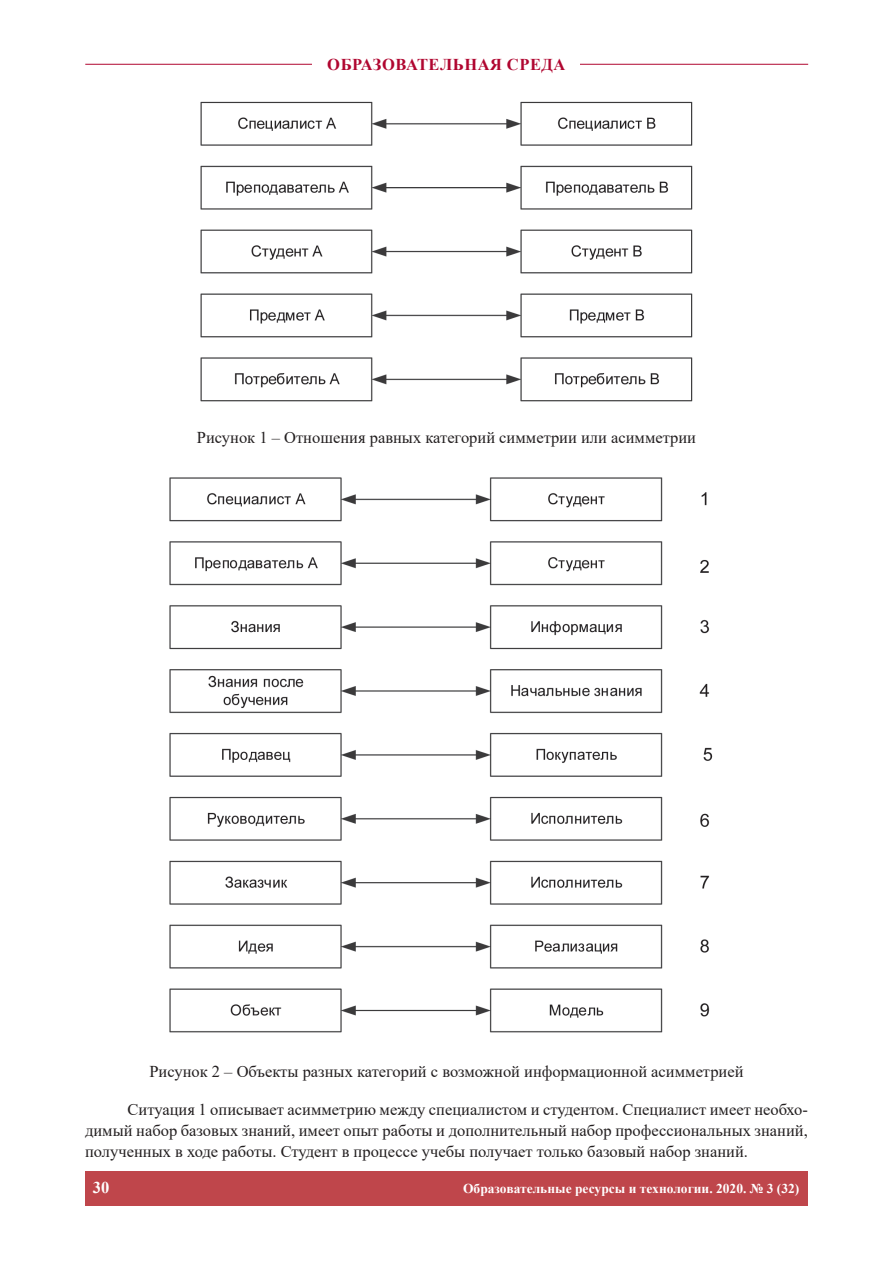
<style>
.page{position:relative;width:893px;height:1263px;background:#fff}
.page>*{position:absolute;margin:0;border:0;box-sizing:border-box;transform-origin:0 0}
.t1{font:16.5px/21px "Times New Roman";color:#231f20;text-align:justify}
.t2{font:700 16.5px "Times New Roman";letter-spacing:.035em;color:#b00630}
.t3{font:700 16.5px "Times New Roman";color:#fff}
.t4{font:700 13.5px "Times New Roman";color:#fff}
</style>
<div class="page">
<hr style="left:85px;top:64px;width:723px;height:1px;background:#b00630">
<div style="left:312px;top:59px;width:268px;height:11px;background:#fff"></div>
<div style="left:85px;top:1171px;width:723px;height:34px;background:#bf464b"></div>
<img style="left:200px;top:101px;width:493px;height:301px">
<img style="left:169px;top:477px;width:544px;height:556px">
<p class="t2" style="left:327px;top:52px;width:240px">ОБРАЗОВАТЕЛЬНАЯ СРЕДА</p>
<p class="t1" style="left:197px;top:426px;width:501px">Рисунок 1 – Отношения равных категорий симметрии или асимметрии</p>
<p class="t1" style="left:149px;top:1061px;width:596px">Рисунок 2 – Объекты разных категорий с возможной информационной асимметрией</p>
<p class="t1" style="left:85px;top:1099px;width:724px;text-indent:43px">Ситуация 1 описывает асимметрию между специалистом и студентом. Специалист имеет необхо&shy;димый набор базовых знаний, имеет опыт работы и дополнительный набор профессиональных знаний, полученных в ходе работы. Студент в процессе учебы получает только базовый набор знаний.</p>
<p class="t3" style="left:93px;top:1175px;width:18px">30</p>
<p class="t4" style="left:463px;top:1179px;width:338px">Образовательные ресурсы и технологии. 2020. № 3 (32)</p>
</div>
